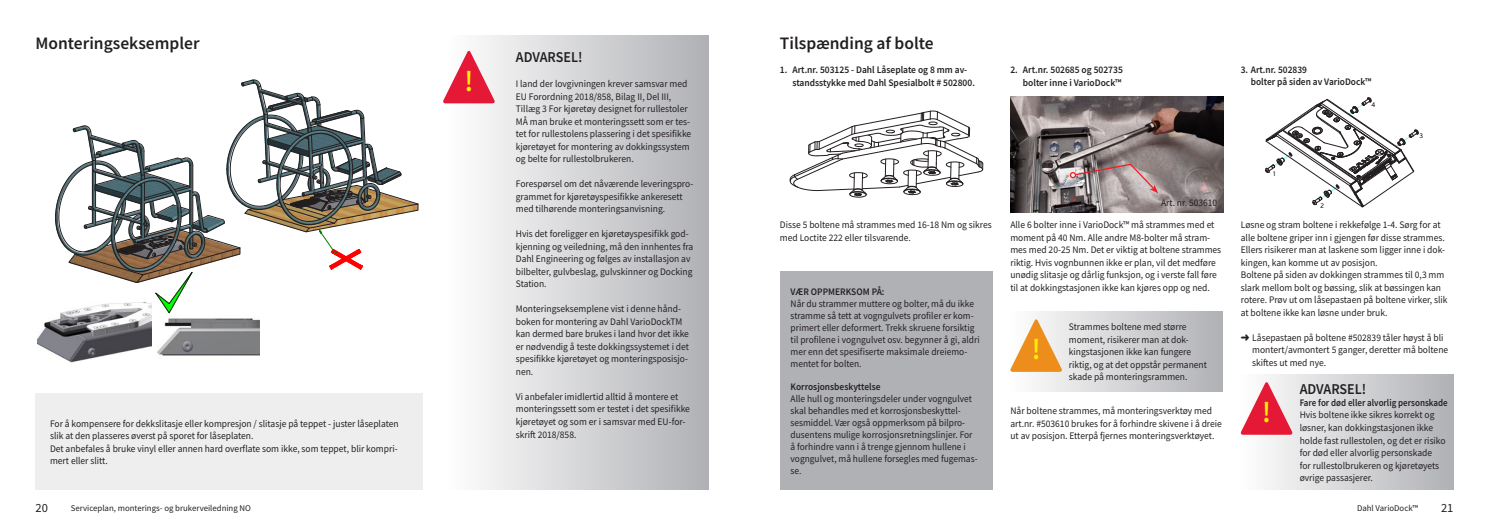
<style>
.page{position:relative;width:1489px;height:525px;background:#fff}
.page>*{position:absolute;margin:0;border:0;box-sizing:border-box;transform-origin:0 0}
.Brød_FR{font:600 30px "Source Sans Pro";color:#fff101;scale:.94 1}
.Overskrift{font:600 17.5px "Source Sans Pro";color:#231f20}
.Brød_FR-2{font:600 15px "Source Sans Pro";color:#231f20;scale:.94 1}
.t1{font:12.5px "Source Sans Pro";color:#231f20}
.Brød_norsk{font:10px/12.5px "Source Sans Pro";color:#231f20;scale:.95 1}
.Brød{font:10px/12.5px "Source Sans Pro";color:#231f20;scale:.95 1}
.Brød_FR-3{font:10px/11.9px "Source Sans Pro";color:#231f20;scale:.94 1}
.Brød_norsk-2{font:600 10px/12.5px "Source Sans Pro";color:#231f20;text-align:right;scale:.95 1}
.Brød_FR-4{font:600 10px "Source Sans Pro";color:#231f20;scale:.94 1}
.Brød_FR-5{font:600 10px "Source Sans Pro";color:#231f20;scale:.9 1}
.t2{font:8.75px "Source Sans Pro";color:#231f20}
.t3{font:6.5px "Verb Cond";color:#000}
</style>
<div class="page">
<img style="left:1010px;top:96px;width:212px;height:116px">
<svg style="left:1265px;top:97px;width:153px;height:110px"></svg>
<svg style="left:789px;top:111px;width:194px;height:86px"></svg>
<div style="left:1069px;top:172px;width:7px;height:6px;border:1px solid #ee1d23;border-radius:50%"></div>
<svg style="left:1073px;top:163px;width:85px;height:30px;background:#aa9797"></svg>
<div style="left:447px;top:36px;width:262px;height:453px;background:linear-gradient(to right,#fefefe,#b0b1b5)"></div>
<img style="left:38px;top:314px;width:114px;height:49px">
<img style="left:158px;top:318px;width:101px;height:38px">
<svg style="left:55px;top:79px;width:363px;height:235px"></svg>
<div style="left:35px;top:393px;width:387px;height:96px;background:#eeeeef"></div>
<svg style="left:443px;top:50px;width:52px;height:53px"></svg>
<div style="left:780px;top:271px;width:212px;height:218px;background:#b0b1b5"></div>
<div style="left:1010px;top:311px;width:212px;height:80px;background:linear-gradient(to right,#fef9f2,#b1b4ba)"></div>
<svg style="left:1010px;top:319px;width:52px;height:52px"></svg>
<div style="left:1240px;top:374px;width:213px;height:115px;background:linear-gradient(to right,#fefafb,#b0b3b7)"></div>
<svg style="left:1240px;top:381px;width:52px;height:53px"></svg>
<p class="Overskrift" style="left:35px;top:32px;width:166px">Monteringseksempler</p>
<p class="Brød_norsk" style="left:50px;top:417px;width:368px">For å kompensere for dekkslitasje eller kompresjon / slitasje på teppet - juster låseplaten slik at den plasseres øverst på sporet for låseplaten.<br>Det anbefales å bruke vinyl eller annen hard overflate som ikke, som teppet, blir kompri&shy;mert eller slitt.</p>
<p class="Brød_FR" style="left:464px;top:61px;width:11px">!</p>
<p class="Brød_FR-2" style="left:516px;top:47px;width:72px">ADVARSEL!</p>
<p class="Brød" style="left:516px;top:77px;width:186px">I land der lovgivningen krever samsvar med EU Forordning 2018/858, Bilag II, Del III, Tillæg 3 For kjøretøy designet for rullestoler MÅ man bruke et monteringssett som er tes&shy;tet for rullestolens plassering i det spesifikke kjøretøyet for montering av dokkingssystem og belte for rullestolbrukeren.</p>
<p class="Brød" style="left:516px;top:177px;width:188px">Forespørsel om det nåværende leveringspro&shy;grammet for kjøretøyspesifikke ankeresett med tilhørende monteringsanvisning.</p>
<p class="Brød" style="left:516px;top:227px;width:188px">Hvis det foreligger en kjøretøyspesifikk god&shy;kjenning og veiledning, må den innhentes fra Dahl Engineering og følges av installasjon av bilbelter, gulvbeslag, gulvskinner og Docking Station.</p>
<p class="Brød" style="left:516px;top:302px;width:184px">Monteringseksemplene vist i denne hånd&shy;boken for montering av Dahl VarioDockTM kan dermed bare brukes i land hvor det ikke er nødvendig å teste dokkingssystemet i det spesifikke kjøretøyet og monteringsposisjo&shy;nen.</p>
<p class="Brød" style="left:516px;top:390px;width:185px">Vi anbefaler imidlertid alltid å montere et monteringssett som er testet i det spesifikke kjøretøyet og som er i samsvar med EU-for&shy;skrift 2018/858.</p>
<p class="Overskrift" style="left:780px;top:31px;width:155px">Tilspænding af bolte</p>
<p class="Brød_norsk-2" style="left:792px;top:64px;width:194px;text-align:left;text-indent:-12px">1. Art.nr. 503125 - Dahl Låseplate og 8 mm av&shy;standsstykke med Dahl Spesialbolt # 502800.</p>
<p class="Brød_norsk-2" style="left:1010px;top:64px;width:120px">2. Art.nr. 502685 og 502735 bolter inne i VarioDock™</p>
<p class="Brød_norsk" style="left:780px;top:218px;width:224px">Disse 5 boltene må strammes med 16-18 Nm og sikres med Loctite 222 eller tilsvarende.</p>
<p class="Brød_FR-4" style="left:790px;top:285px;width:101px">VÆR OPPMERKSOM PÅ:</p>
<p class="Brød_FR-3" style="left:790px;top:297px;width:203px">Når du strammer muttere og bolter, må du ikke stramme så tett at vogngulvets profiler er kom&shy;primert eller deformert. Trekk skruene forsiktig til profilene i vogngulvet osv. begynner å gi, aldri mer enn det spesifiserte maksimale dreiemo&shy;mentet for bolten.</p>
<p class="Brød_FR-4" style="left:790px;top:380px;width:97px">Korrosjonsbeskyttelse</p>
<p class="Brød_FR-3" style="left:790px;top:392px;width:200px">Alle hull og monteringsdeler under vogngulvet skal behandles med et korrosjonsbeskyttel&shy;sesmiddel. Vær også oppmerksom på bilpro&shy;dusentens mulige korrosjonsretningslinjer. For å forhindre vann i å trenge gjennom hullene i vogngulvet, må hullene forsegles med fugemas&shy;se.</p>
<p class="Brød_FR-3" style="left:1160px;top:197px;width:61px">Art. nr. 503610</p>
<p class="Brød_norsk" style="left:1010px;top:218px;width:223px">Alle 6 bolter inne i VarioDock™ må strammes med et moment på 40 Nm. Alle andre M8-bolter må stram&shy;mes med 20-25 Nm. Det er viktig at boltene strammes riktig. Hvis vognbunnen ikke er plan, vil det medføre unødig slitasje og dårlig funksjon, og i verste fall føre til at dokkingstasjonen ikke kan kjøres opp og ned.</p>
<p class="Brød_FR" style="left:1031px;top:329px;width:11px">!</p>
<p class="Brød_norsk" style="left:1068px;top:320px;width:147px">Strammes boltene med større moment, risikerer man at dok&shy;kingstasjonen ikke kan fungere riktig, og at det oppstår permanent skade på monteringsrammen.</p>
<p class="Brød_norsk" style="left:1010px;top:404px;width:224px">Når boltene strammes, må monteringsverktøy med art.nr. #503610 brukes for å forhindre skivene i å dreie ut av posisjon. Etterpå fjernes monteringsverktøyet.</p>
<p class="Brød_FR-4" style="left:1240px;top:63px;width:72px">3. Art.nr. 502839</p>
<p class="Brød_FR-4" style="left:1250px;top:75px;width:130px">bolter på siden av VarioDock™</p>
<p class="t3" style="left:1272px;top:170px;width:4px">1</p>
<p class="t3" style="left:1320px;top:201px;width:5px">2</p>
<p class="t3" style="left:1371px;top:101px;width:5px">4</p>
<p class="t3" style="left:1419px;top:132px;width:5px">3</p>
<p class="Brød_norsk" style="left:1240px;top:218px;width:216px">Løsne og stram boltene i rekkefølge 1-4. Sørg for at alle boltene griper inn i gjengen før disse strammes.<br>Ellers risikerer man at laskene som ligger inne i dok&shy;kingen, kan komme ut av posisjon.</p>
<p class="Brød_norsk" style="left:1240px;top:268px;width:219px">Boltene på siden av dokkingen strammes til 0,3 mm slark mellom bolt og bøssing, slik at bøssingen kan rotere. Prøv ut om låsepastaen på boltene virker, slik at boltene ikke kan løsne under bruk.</p>
<p class="Brød_norsk" style="left:1252px;top:331px;width:208px;text-indent:-11px">➜ Låsepastaen på boltene #502839 tåler høyst å bli montert/avmontert 5 ganger, deretter må boltene skiftes ut med nye.</p>
<p class="Brød_FR" style="left:1262px;top:392px;width:11px">!</p>
<p class="Brød_FR-2" style="left:1299px;top:379px;width:72px">ADVARSEL!</p>
<p class="Brød_FR-5" style="left:1299px;top:396px;width:166px">Fare for død eller alvorlig personskade</p>
<p class="Brød_norsk" style="left:1299px;top:408px;width:155px">Hvis boltene ikke sikres korrekt og løsner, kan dokkingstasjonen ikke holde fast rullestolen, og det er risiko for død eller alvorlig personskade for rullestolbrukeren og kjøretøyets øvrige passasjerer.</p>
<p class="t1" style="left:35px;top:499px;width:14px">20</p>
<p class="t1" style="left:1440px;top:499px;width:14px">21</p>
<p class="t2" style="left:71px;top:502px;width:182px">Serviceplan, monterings- og brukerveiledning NO</p>
<p class="t2" style="left:1356px;top:502px;width:63px">Dahl VarioDock™</p>
</div>
